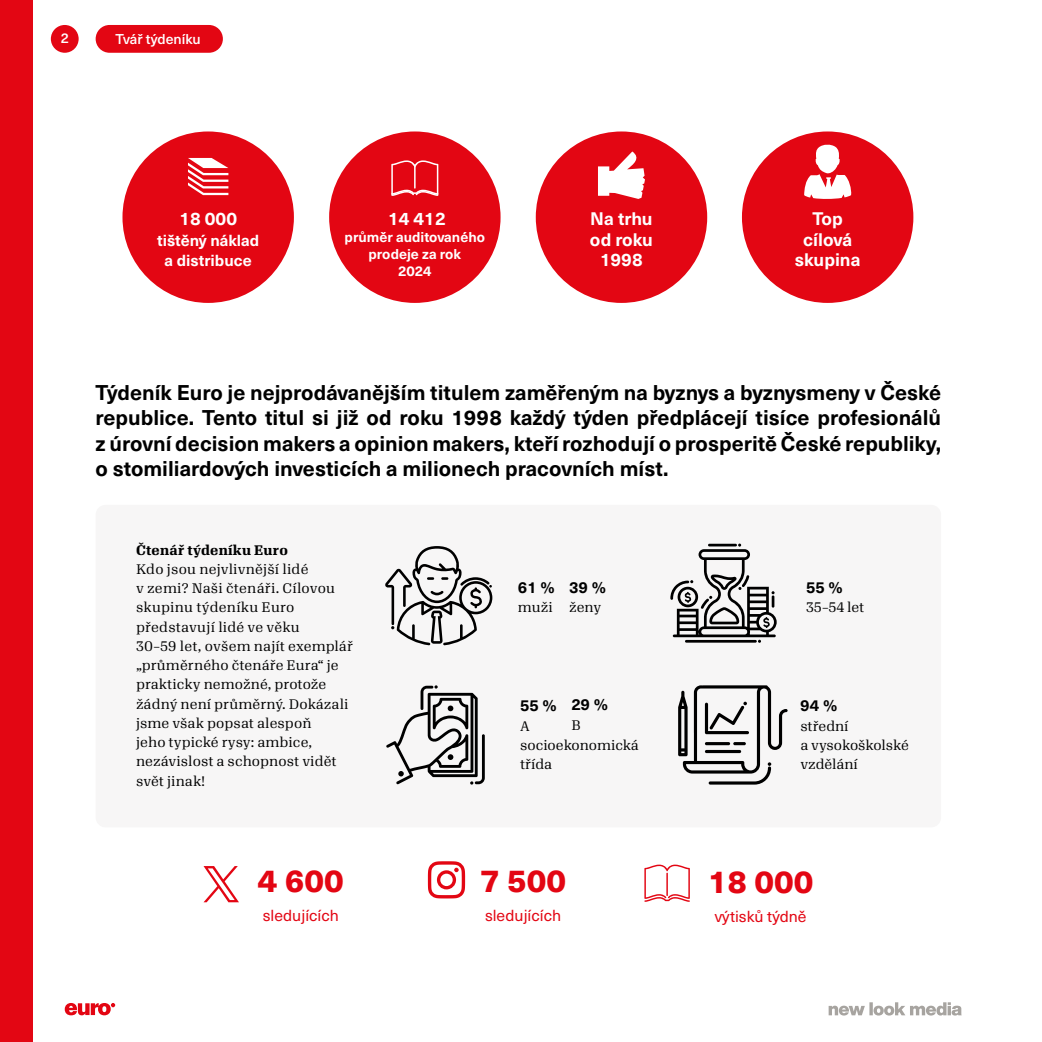
<style>
.page{position:relative;width:1042px;height:1042px;background:#fff}
.page>*{position:absolute;margin:0;border:0;box-sizing:border-box;transform-origin:0 0}
.t1{font:800 31.5px "Neue Haas Unica W1 G";color:#e30613}
.t2{font:700 21px/25.2px "Neue Haas Unica W1 G";color:#000;text-align:justify}
.t3{font:700 17.85px/20.5px "Neue Haas Unica W1 G";color:#fff;text-align:center}
.t4{font:15.75px "Neue Haas Unica W1 G";color:#e30613}
.t5{font:700 15.75px/20.5px "Neue Haas Unica W1 G";color:#fff;text-align:center}
.t6{font:700 15.75px "Neue Haas Unica W1 G";color:#000}
.t7{font:700 14px/16.8px "Neue Haas Unica W1 G";color:#fff;text-align:center}
.t8{font:500 14px "Neue Haas Unica W1 G";color:#fff}
.t9{font:13.47px/19.2px "Algebra";letter-spacing:.01em;color:#000}
.t10{font:700 13.47px "Algebra";letter-spacing:.02em;color:#000}
</style>
<div class="page">
<div style="left:96px;top:505px;width:845px;height:322px;background:#f7f6f6;border-radius:10px"></div>
<svg style="left:828px;top:1002px;width:133px;height:13px"></svg>
<div style="left:0;top:0;width:33px;height:1042px;background:#e30613"></div>
<svg style="left:65px;top:1003px;width:50px;height:12px"></svg>
<div style="left:96px;top:25px;width:127px;height:28px;background:#e30613;border-radius:14px"></div>
<div style="left:51px;top:25px;width:28px;height:28px;background:#e30613;border-radius:50%"></div>
<svg style="left:644px;top:864px;width:46px;height:38px"></svg>
<svg style="left:428px;top:861px;width:37px;height:37px"></svg>
<div style="left:122px;top:131px;width:172px;height:172px;background:#e30613;border-radius:50%"></div>
<div style="left:536px;top:131px;width:171px;height:172px;background:#e30613;border-radius:50%"></div>
<svg style="left:598px;top:151px;width:47px;height:48px"></svg>
<div style="left:742px;top:131px;width:171px;height:172px;background:#e30613;border-radius:50%"></div>
<svg style="left:804px;top:144px;width:48px;height:55px"></svg>
<svg style="left:385px;top:546px;width:107px;height:99px"></svg>
<svg style="left:670px;top:543px;width:107px;height:100px"></svg>
<svg style="left:678px;top:685px;width:109px;height:99px"></svg>
<svg style="left:386px;top:685px;width:99px;height:99px"></svg>
<svg style="left:203px;top:866px;width:36px;height:36px"></svg>
<div style="left:329px;top:131px;width:171px;height:172px;background:#e30613;border-radius:50%"></div>
<svg style="left:391px;top:160px;width:47px;height:36px"></svg>
<svg style="left:188px;top:158px;width:40px;height:37px"></svg>
<p class="t8" style="left:61px;top:28px;width:10px">2</p>
<p class="t8" style="left:116px;top:28px;width:87px">Tvář týdeníku</p>
<h3 class="t3" style="left:179px;top:208px;width:59px">18 000</h3>
<p class="t5" style="left:157px;top:229px;width:104px">tištěný náklad a distribuce</p>
<h3 class="t3" style="left:388px;top:208px;width:59px">14 412</h3>
<p class="t7" style="left:345px;top:228px;width:142px">průměr auditovaného prodeje za rok<br>2024</p>
<h3 class="t3" style="left:590px;top:208px;width:64px">Na trhu od roku<br>1998</h3>
<h3 class="t3" style="left:795px;top:208px;width:67px">Top cílová skupina</h3>
<p class="t2" style="left:96px;top:379px;width:847px">Týdeník Euro je nejprodávanějším titulem zaměřeným na byznys a byznysmeny v České republice. Tento titul si již od roku 1998 každý týden předplácejí tisíce profesionálů z úrovní decision makers a opinion makers, kteří rozhodují o prosperitě České republiky, o stomiliardových investicích a milionech pracovních míst.</p>
<p class="t10" style="left:136px;top:539px;width:153px">Čtenář týdeníku Euro</p>
<p class="t9" style="left:136px;top:558px;width:218px">Kdo jsou nejvlivnější lidé<br>v zemi? Naši čtenáři. Cílovou skupinu týdeníku Euro představují lidé ve věku<br>30–59 let, ovšem najít exemplář „průměrného čtenáře Eura“ je prakticky nemožné, protože žádný není průměrný. Dokázali jsme však popsat alespoň<br>jeho typické rysy: ambice, nezávislost a schopnost vidět svět jinak!</p>
<h1 class="t1" style="left:258px;top:857px;width:87px">4 600</h1>
<p class="t4" style="left:263px;top:904px;width:78px">sledujících</p>
<p class="t6" style="left:518px;top:575px;width:38px">61 %</p>
<p class="t9" style="left:518px;top:596px;width:36px">muži</p>
<p class="t6" style="left:569px;top:575px;width:38px">39 %</p>
<p class="t9" style="left:569px;top:596px;width:33px">ženy</p>
<p class="t6" style="left:571px;top:693px;width:38px">29 %</p>
<p class="t9" style="left:571px;top:714px;width:11px">B</p>
<p class="t6" style="left:520px;top:694px;width:38px">55 %</p>
<p class="t9" style="left:520px;top:715px;width:120px">A socioekonomická třída</p>
<h1 class="t1" style="left:480px;top:857px;width:87px">7 500</h1>
<p class="t4" style="left:485px;top:904px;width:78px">sledujících</p>
<p class="t6" style="left:806px;top:575px;width:38px">55 %</p>
<p class="t9" style="left:806px;top:596px;width:60px">35–54 let</p>
<p class="t6" style="left:800px;top:694px;width:38px">94 %</p>
<p class="t9" style="left:800px;top:715px;width:110px">střední<br>a vysokoškolské vzdělání</p>
<h1 class="t1" style="left:708px;top:857px;width:107px">18 000</h1>
<p class="t4" style="left:715px;top:904px;width:93px">výtisků týdně</p>
</div>
